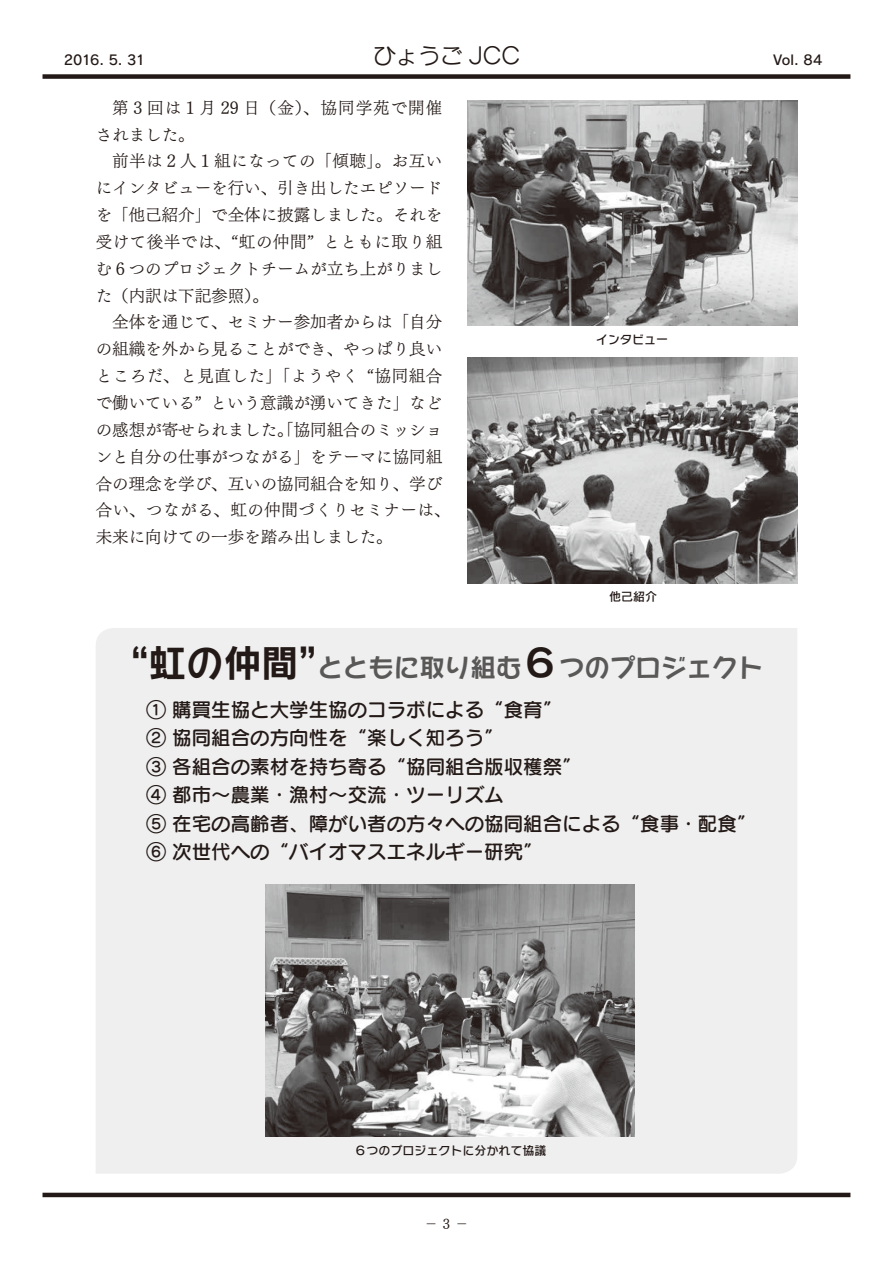
<style>
.page{position:relative;width:893px;height:1263px;background:#fff}
.page>*{position:absolute;margin:0;border:0;box-sizing:border-box;transform-origin:0 0}
.t1{font:25.5px "Rodin Happy Pro B";color:#595857}
.t2{font:22.5px "Seurat Pro N M";color:#231916}
.t3{font:19.5px/28.5px "Seurat Pro DB";color:#231916}
.t4{font:16.5px/26.8px "UD Mincho Pro L";color:#231916;text-align:justify}
.t5{font:16.5px/26.8px "UD Mincho Pro L";letter-spacing:.06em;color:#231916}
.t6{font:13.5px "Rodin NTLG Pro DB";letter-spacing:-.03em;color:#231916}
.t7{font:13.5px "UD Mincho Pro L";color:#231916}
.t8{font:12px "Rodin NTLG Pro DB";color:#231916}
.s1{font-size:37.5px;color:#231916}
</style>
<div class="page">
<img style="left:467px;top:358px;width:330px;height:225px">
<img style="left:467px;top:100px;width:330px;height:226px">
<div style="left:96px;top:628px;width:701px;height:546px;background:#efeff0"></div>
<img style="left:265px;top:884px;width:370px;height:253px">
<div style="left:43px;top:74px;width:807px;height:5px;background:#231916"></div>
<hr style="left:43px;top:1193px;width:807px;height:4px;background:#231916">
<p class="t6" style="left:64px;top:51px;width:83px">2016. 5. 31</p>
<h2 class="t2" style="left:373px;top:41px;width:148px">ひょうご JCC</h2>
<p class="t6" style="left:773px;top:51px;width:51px">Vol. 84</p>
<p class="t5" style="left:96px;top:93px;width:348px;text-indent:16px">第３回は１月 29 日（金）、協同学苑で開催されました。</p>
<p class="t4" style="left:96px;top:147px;width:348px;text-indent:16px">前半は２人１組になっての「傾聴」。お互いにインタビューを行い、引き出したエピソードを「他己紹介」で全体に披露しました。それを受けて後半では、“虹の仲間” とともに取り組む６つのプロジェクトチームが立ち上がりました（内訳は下記参照）。</p>
<p class="t4" style="left:96px;top:308px;width:356px;text-align:left;text-indent:16px">全体を通じて、セミナー参加者からは「自分の組織を外から見ることができ、やっぱり良いところだ、と見直した」「ようやく “協同組合で働いている” という意識が湧いてきた」などの感想が寄せられました。「協同組合のミッションと自分の仕事がつながる」をテーマに協同組合の理念を学び、互いの協同組合を知り、学び合い、つながる、虹の仲間づくりセミナーは、未来に向けての一歩を踏み出しました。</p>
<p class="t8" style="left:596px;top:331px;width:73px">インタビュー</p>
<p class="t8" style="left:609px;top:589px;width:49px">他己紹介</p>
<h1 class="t1" style="left:111px;top:650px;width:653px"><span class="s1">“虹の仲間”</span>とともに取り組む<span class="s1">６</span>つのプロジェクト</h1>
<p class="t3" style="left:146px;top:694px;width:611px">① 購買生協と大学生協のコラボによる“食育”<br>② 協同組合の方向性を“楽しく知ろう”<br>③ 各組合の素材を持ち寄る“協同組合版収穫祭”<br>④ 都市～農業・漁村～交流・ツーリズム<br>⑤ 在宅の高齢者、障がい者の方々への協同組合による“食事・配食”<br>⑥ 次世代への“バイオマスエネルギー研究”</p>
<p class="t8" style="left:355px;top:1142px;width:193px">６つのプロジェクトに分かれて協議</p>
<p class="t7" style="left:424px;top:1213px;width:46px">− 3 −</p>
</div>
